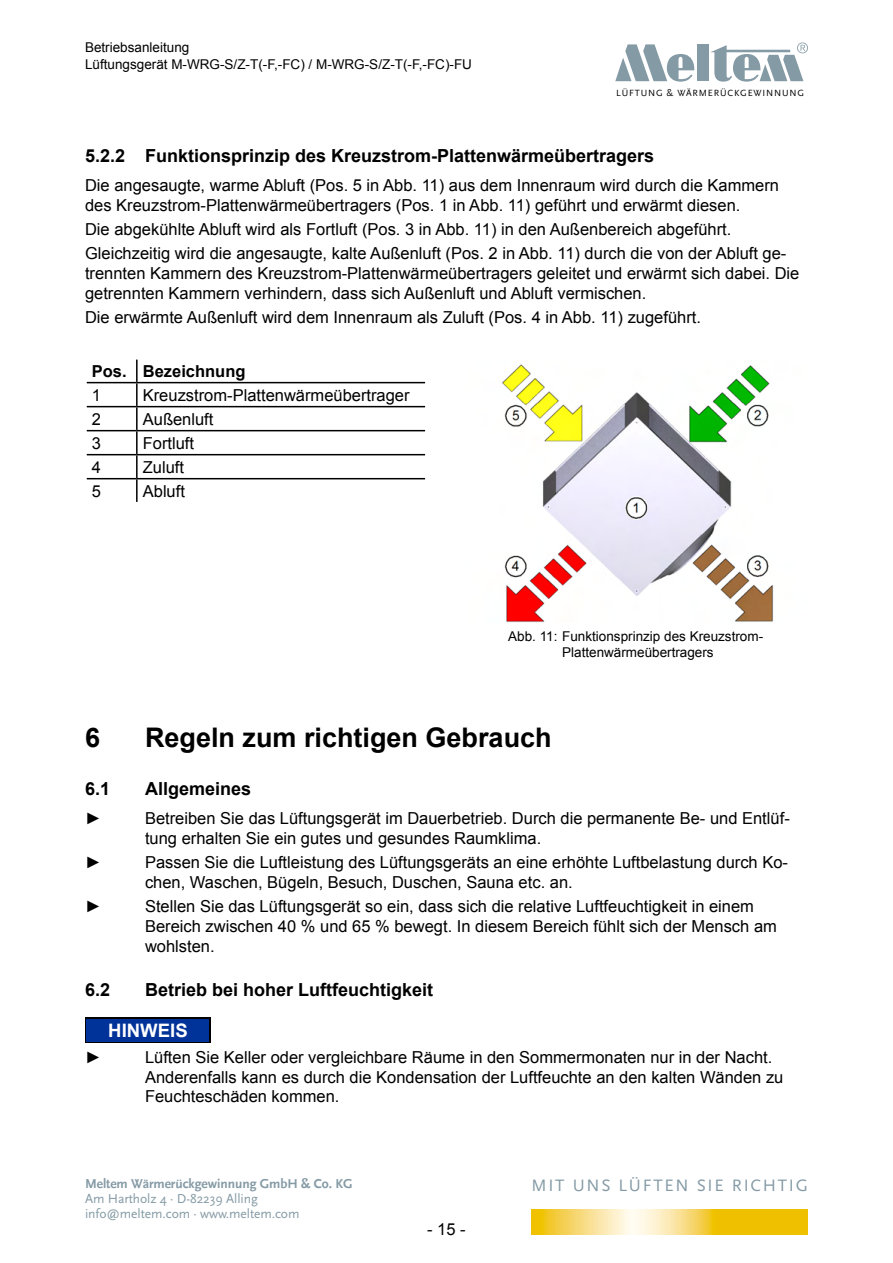
<style>
.page{position:relative;width:893px;height:1263px;background:#fff}
.page>*{position:absolute;margin:0;border:0;box-sizing:border-box;transform-origin:0 0}
.t1{font:700 27px "Arial";color:#000}
.t2{font:700 18.6px "Arial";color:#fff}
.t3{font:700 18px "Arial";color:#000}
.t4{font:17.25px "Scala Sans";letter-spacing:.1em;color:#849aa5}
.t5{font:16.5px/19.8px "Arial";color:#000}
.t6{font:700 16.5px "Arial";color:#000}
.t7{font:13.5px/16.2px "Arial";color:#000}
.t8{font:13.5px/15px "Scala Sans";letter-spacing:-.005em;color:#849aa5}
.t9{font:700 13.5px "Scala Sans";letter-spacing:-.005em;color:#849aa5}
.t10{font:9.45px "Scala Sans";letter-spacing:.09em;color:#000}
</style>
<div class="page">
<svg style="left:615px;top:44px;width:80px;height:38px"></svg>
<div style="left:697px;top:44px;width:12px;height:37px;background:#849aa5"></div>
<svg style="left:710px;top:43px;width:98px;height:39px"></svg>
<svg style="left:531px;top:1209px;width:277px;height:25px;background:#f5d45a"></svg>
<hr style="left:136px;top:359px;width:2px;height:23px;background:#000">
<hr style="left:87px;top:382px;width:50px;height:1px;background:#000">
<hr style="left:137px;top:382px;width:288px;height:1px;background:#000">
<hr style="left:136px;top:383px;width:2px;height:23px;background:#000">
<hr style="left:87px;top:406px;width:50px;height:1px;background:#000">
<hr style="left:137px;top:406px;width:288px;height:1px;background:#000">
<hr style="left:136px;top:407px;width:2px;height:23px;background:#000">
<hr style="left:87px;top:430px;width:50px;height:1px;background:#000">
<hr style="left:137px;top:430px;width:288px;height:1px;background:#000">
<hr style="left:136px;top:431px;width:2px;height:23px;background:#000">
<hr style="left:87px;top:454px;width:50px;height:1px;background:#000">
<hr style="left:137px;top:454px;width:288px;height:1px;background:#000">
<hr style="left:136px;top:455px;width:2px;height:23px;background:#000">
<hr style="left:87px;top:478px;width:50px;height:1px;background:#000">
<hr style="left:137px;top:478px;width:288px;height:1px;background:#000">
<hr style="left:136px;top:479px;width:2px;height:23px;background:#000">
<svg style="left:85px;top:1017px;width:126px;height:26px"></svg>
<div style="left:87px;top:1019px;width:122px;height:22px;background:#039"></div>
<img style="left:502px;top:364px;width:272px;height:258px">
<p class="t7" style="left:85px;top:40px;width:388px">Betriebsanleitung<br>Lüftungsgerät M-WRG-S/Z-T(-F,-FC) / M-WRG-S/Z-T(-F,-FC)-FU</p>
<p class="t10" style="left:616px;top:87px;width:190px">LÜFTUNG &amp; WÄRMERÜCKGEWINNUNG</p>
<p class="t3" style="left:85px;top:144px;width:571px">5.2.2 Funktionsprinzip des Kreuzstrom-Plattenwärmeübertragers</p>
<p class="t5" style="left:85px;top:175px;width:695px">Die angesaugte, warme Abluft (Pos. 5 in Abb. 11) aus dem Innenraum wird durch die Kammern des Kreuzstrom-Plattenwärmeübertragers (Pos. 1 in Abb. 11) geführt und erwärmt diesen.</p>
<p class="t5" style="left:85px;top:217px;width:703px;line-height:24.3px">Die abgekühlte Abluft wird als Fortluft (Pos. 3 in Abb. 11) in den Außenbereich abgeführt.<br>Gleichzeitig wird die angesaugte, kalte Außenluft (Pos. 2 in Abb. 11) durch die von der Abluft ge-</p>
<p class="t5" style="left:85px;top:263px;width:716px">trennten Kammern des Kreuzstrom-Plattenwärmeübertragers geleitet und erwärmt sich dabei. Die getrennten Kammern verhindern, dass sich Außenluft und Abluft vermischen.</p>
<p class="t5" style="left:85px;top:308px;width:617px">Die erwärmte Außenluft wird dem Innenraum als Zuluft (Pos. 4 in Abb. 11) zugeführt.</p>
<p class="t6" style="left:92px;top:360px;width:155px">Pos. Bezeichnung</p>
<p class="t5" style="left:92px;top:385px;width:11px">1</p>
<p class="t5" style="left:143px;top:385px;width:268px">Kreuzstrom-Plattenwärmeübertrager</p>
<p class="t5" style="left:92px;top:409px;width:11px">2</p>
<p class="t5" style="left:143px;top:409px;width:72px">Außenluft</p>
<p class="t5" style="left:92px;top:433px;width:11px">3</p>
<p class="t5" style="left:143px;top:433px;width:53px">Fortluft</p>
<p class="t5" style="left:92px;top:457px;width:11px">4</p>
<p class="t5" style="left:143px;top:457px;width:43px">Zuluft</p>
<p class="t5" style="left:92px;top:481px;width:11px">5</p>
<p class="t5" style="left:143px;top:481px;width:44px">Abluft</p>
<p class="t7" style="left:508px;top:628px;width:257px;text-align:center">Abb. 11: Funktionsprinzip des Kreuzstrom-<br>Plattenwärmeübertragers</p>
<h1 class="t1" style="left:85px;top:719px;width:17px">6</h1>
<h1 class="t1" style="left:145px;top:719px;width:408px">Regeln zum richtigen Gebrauch</h1>
<p class="t3" style="left:85px;top:777px;width:27px">6.1</p>
<p class="t3" style="left:145px;top:777px;width:108px">Allgemeines</p>
<p class="t5" style="left:85px;top:809px;width:18px">►</p>
<p class="t5" style="left:145px;top:809px;width:646px">Betreiben Sie das Lüftungsgerät im Dauerbetrieb. Durch die permanente Be- und Entlüf&shy;tung erhalten Sie ein gutes und gesundes Raumklima.</p>
<p class="t5" style="left:85px;top:853px;width:18px">►</p>
<p class="t5" style="left:145px;top:853px;width:645px">Passen Sie die Luftleistung des Lüftungsgeräts an eine erhöhte Luftbelastung durch Ko&shy;chen, Waschen, Bügeln, Besuch, Duschen, Sauna etc. an.</p>
<p class="t5" style="left:85px;top:897px;width:18px">►</p>
<p class="t5" style="left:145px;top:897px;width:633px">Stellen Sie das Lüftungsgerät so ein, dass sich die relative Luftfeuchtigkeit in einem<br>Bereich zwischen 40 % und 65 % bewegt. In diesem Bereich fühlt sich der Mensch am wohlsten.</p>
<p class="t3" style="left:85px;top:978px;width:27px">6.2</p>
<p class="t3" style="left:145px;top:978px;width:290px">Betrieb bei hoher Luftfeuchtigkeit</p>
<p class="t2" style="left:108px;top:1018px;width:81px">HINWEIS</p>
<p class="t5" style="left:85px;top:1047px;width:18px">►</p>
<p class="t5" style="left:145px;top:1047px;width:640px">Lüften Sie Keller oder vergleichbare Räume in den Sommermonaten nur in der Nacht.<br>Anderenfalls kann es durch die Kondensation der Luftfeuchte an den kalten Wänden zu<br>Feuchteschäden kommen.</p>
<p class="t9" style="left:85px;top:1176px;width:269px">Meltem Wärmerückgewinnung GmbH &amp; Co. KG</p>
<p class="t8" style="left:85px;top:1191px;width:216px">Am Hartholz 4 · D-82239 Alling info@meltem.com · www.meltem.com</p>
<p class="t5" style="left:427px;top:1219px;width:40px">- 15 -</p>
<p class="t4" style="left:531px;top:1175px;width:278px">MIT UNS LÜFTEN SIE RICHTIG</p>
</div>
